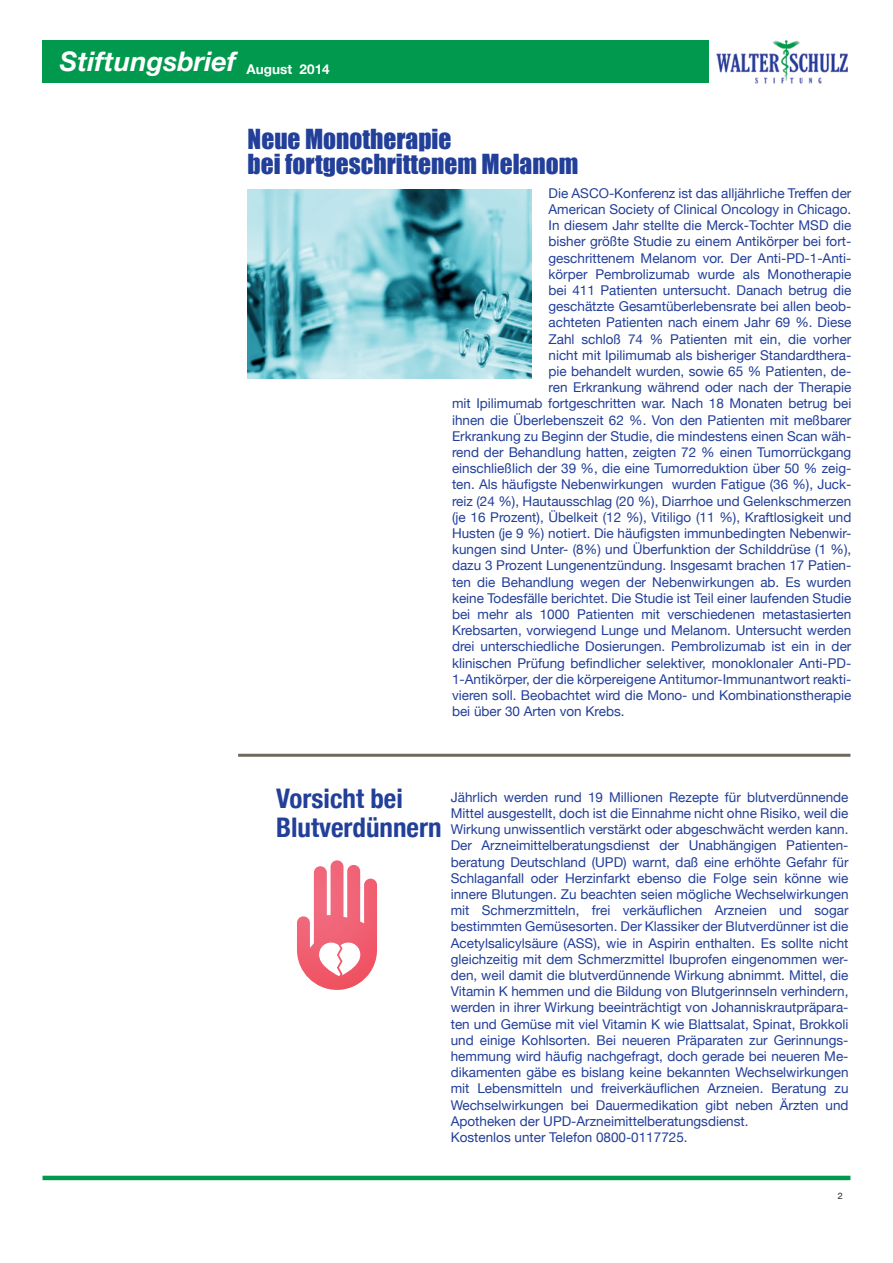
<style>
.page{position:relative;width:893px;height:1263px;background:#fff}
.page>*{position:absolute;margin:0;border:0;box-sizing:border-box;transform-origin:0 0}
.t1{font:700 condensed 27px "Helvetica Neue";color:#223f99}
.t2{font:italic 700 27px "Helvetica Neue";color:#fff}
.t3{font:25.35px "Impact";color:#223f99}
.Copy{font:13.5px/16.2px "Helvetica Neue";color:#223f99;text-align:justify}
.t4{font:9px "Helvetica Neue";color:#231f20}
</style>
<div class="page">
<img style="left:716px;top:40px;width:132px;height:44px">
<div style="left:43px;top:40px;width:666px;height:43px;background:#00994e"></div>
<hr style="left:43px;top:1176px;width:807px;height:4px;background:#00994e">
<img style="left:248px;top:189px;width:283px;height:189px">
<svg style="left:297px;top:860px;width:80px;height:130px"></svg>
<hr style="left:238px;top:754px;width:612px;height:3px;background:#6c685a">
<h1 class="t2" style="left:60px;top:40px;width:271px">Stiftungsbrief <sub>August</sub> <sub>2014</sub></h1>
<p class="t3" style="left:248px;top:119px;width:205px">Neue Monotherapie</p>
<p class="t3" style="left:248px;top:144px;width:332px">bei fortgeschrittenem Melanom</p>
<p class="Copy" style="left:549px;top:186px;width:304px">Die ASCO-Konferenz ist das alljährliche Treffen der</p>
<p class="Copy" style="left:549px;top:202px;width:304px">American Society of Clinical Oncology in Chicago.</p>
<p class="Copy" style="left:549px;top:218px;width:304px">In diesem Jahr stellte die Merck-Tochter MSD die</p>
<p class="Copy" style="left:549px;top:234px;width:304px">bisher größte Studie zu einem Antikörper bei fort-</p>
<p class="Copy" style="left:549px;top:250px;width:304px">geschrittenem Melanom vor. Der Anti-PD-1-Anti-</p>
<p class="Copy" style="left:549px;top:267px;width:304px">körper Pembrolizumab wurde als Monotherapie</p>
<p class="Copy" style="left:549px;top:283px;width:304px">bei 411 Patienten untersucht. Danach betrug die</p>
<p class="Copy" style="left:549px;top:299px;width:304px">geschätzte Gesamtüberlebensrate bei allen beob-</p>
<p class="Copy" style="left:549px;top:315px;width:304px">achteten Patienten nach einem Jahr 69 %. Diese</p>
<p class="Copy" style="left:549px;top:331px;width:304px">Zahl schloß 74 % Patienten mit ein, die vorher</p>
<p class="Copy" style="left:549px;top:348px;width:304px">nicht mit Ipilimumab als bisheriger Standardthera-</p>
<p class="Copy" style="left:549px;top:364px;width:304px">pie behandelt wurden, sowie 65 % Patienten, de-</p>
<p class="Copy" style="left:549px;top:380px;width:304px">ren Erkrankung während oder nach der Therapie</p>
<p class="Copy" style="left:452px;top:396px;width:401px">mit Ipilimumab fortgeschritten war. Nach 18 Monaten betrug bei</p>
<p class="Copy" style="left:452px;top:412px;width:401px">ihnen die Überlebenszeit 62 %. Von den Patienten mit meßbarer</p>
<p class="Copy" style="left:452px;top:429px;width:401px">Erkrankung zu Beginn der Studie, die mindestens einen Scan wäh-</p>
<p class="Copy" style="left:452px;top:445px;width:401px">rend der Behandlung hatten, zeigten 72 % einen Tumorrückgang</p>
<p class="Copy" style="left:452px;top:461px;width:401px">einschließlich der 39 %, die eine Tumorreduktion über 50 % zeig-</p>
<p class="Copy" style="left:452px;top:477px;width:401px">ten. Als häufigste Nebenwirkungen wurden Fatigue (36 %), Juck-</p>
<p class="Copy" style="left:452px;top:493px;width:401px">reiz (24 %), Hautausschlag (20 %), Diarrhoe und Gelenkschmerzen</p>
<p class="Copy" style="left:452px;top:510px;width:401px">(je 16 Prozent), Übelkeit (12 %), Vitiligo (11 %), Kraftlosigkeit und</p>
<p class="Copy" style="left:452px;top:526px;width:401px">Husten (je 9 %) notiert. Die häufigsten immunbedingten Nebenwir-</p>
<p class="Copy" style="left:452px;top:542px;width:401px">kungen sind Unter- (8%) und Überfunktion der Schilddrüse (1 %),</p>
<p class="Copy" style="left:452px;top:558px;width:401px">dazu 3 Prozent Lungenentzündung. Insgesamt brachen 17 Patien-</p>
<p class="Copy" style="left:452px;top:574px;width:401px">ten die Behandlung wegen der Nebenwirkungen ab. Es wurden</p>
<p class="Copy" style="left:452px;top:591px;width:401px">keine Todesfälle berichtet. Die Studie ist Teil einer laufenden Studie</p>
<p class="Copy" style="left:452px;top:607px;width:401px">bei mehr als 1000 Patienten mit verschiedenen metastasierten</p>
<p class="Copy" style="left:452px;top:623px;width:401px">Krebsarten, vorwiegend Lunge und Melanom. Untersucht werden</p>
<p class="Copy" style="left:452px;top:639px;width:401px">drei unterschiedliche Dosierungen. Pembrolizumab ist ein in der</p>
<p class="Copy" style="left:452px;top:655px;width:401px">klinischen Prüfung befindlicher selektiver, monoklonaler Anti-PD-</p>
<p class="Copy" style="left:452px;top:672px;width:401px">1-Antikörper, der die körpereigene Antitumor-Immunantwort reakti-</p>
<p class="Copy" style="left:452px;top:688px;width:401px">vieren soll. Beobachtet wird die Mono- und Kombinationstherapie</p>
<p class="Copy" style="left:452px;top:704px;width:174px">bei über 30 Arten von Krebs.</p>
<p class="t1" style="left:276px;top:776px;width:128px">Vorsicht bei</p>
<p class="t1" style="left:276px;top:805px;width:167px">Blutverdünnern</p>
<p class="Copy" style="left:451px;top:789px;width:399px">Jährlich werden rund 19 Millionen Rezepte für blutverdünnende Mittel ausgestellt, doch ist die Einnahme nicht ohne Risiko, weil die Wirkung unwissentlich verstärkt oder abgeschwächt werden kann.<br>Der Arzneimittelberatungsdienst der Unabhängigen Patienten&shy;beratung Deutschland (UPD) warnt, daß eine erhöhte Gefahr für Schlaganfall oder Herzinfarkt ebenso die Folge sein könne wie innere Blutungen. Zu beachten seien mögliche Wechselwirkungen mit Schmerzmitteln, frei verkäuflichen Arzneien und sogar bestimmten Gemüsesorten. Der Klassiker der Blutverdünner ist die Acetylsalicylsäure (ASS), wie in Aspirin enthalten. Es sollte nicht gleichzeitig mit dem Schmerzmittel Ibuprofen eingenommen wer&shy;den, weil damit die blutverdünnende Wirkung abnimmt. Mittel, die Vitamin K hemmen und die Bildung von Blutgerinnseln verhindern, werden in ihrer Wirkung beeinträchtigt von Johanniskrautpräpara&shy;ten und Gemüse mit viel Vitamin K wie Blattsalat, Spinat, Brokkoli und einige Kohlsorten. Bei neueren Präparaten zur Gerinnungs&shy;hemmung wird häufig nachgefragt, doch gerade bei neueren Me&shy;dikamenten gäbe es bislang keine bekannten Wechselwirkungen mit Lebensmitteln und freiverkäuflichen Arzneien. Beratung zu Wechselwirkungen bei Dauermedikation gibt neben Ärzten und Apotheken der UPD-Arzneimittelberatungsdienst.</p>
<p class="Copy" style="left:451px;top:1130px;width:238px">Kostenlos unter Telefon 0800-0117725.</p>
<p class="t4" style="left:838px;top:1189px;width:7px">2</p>
</div>
